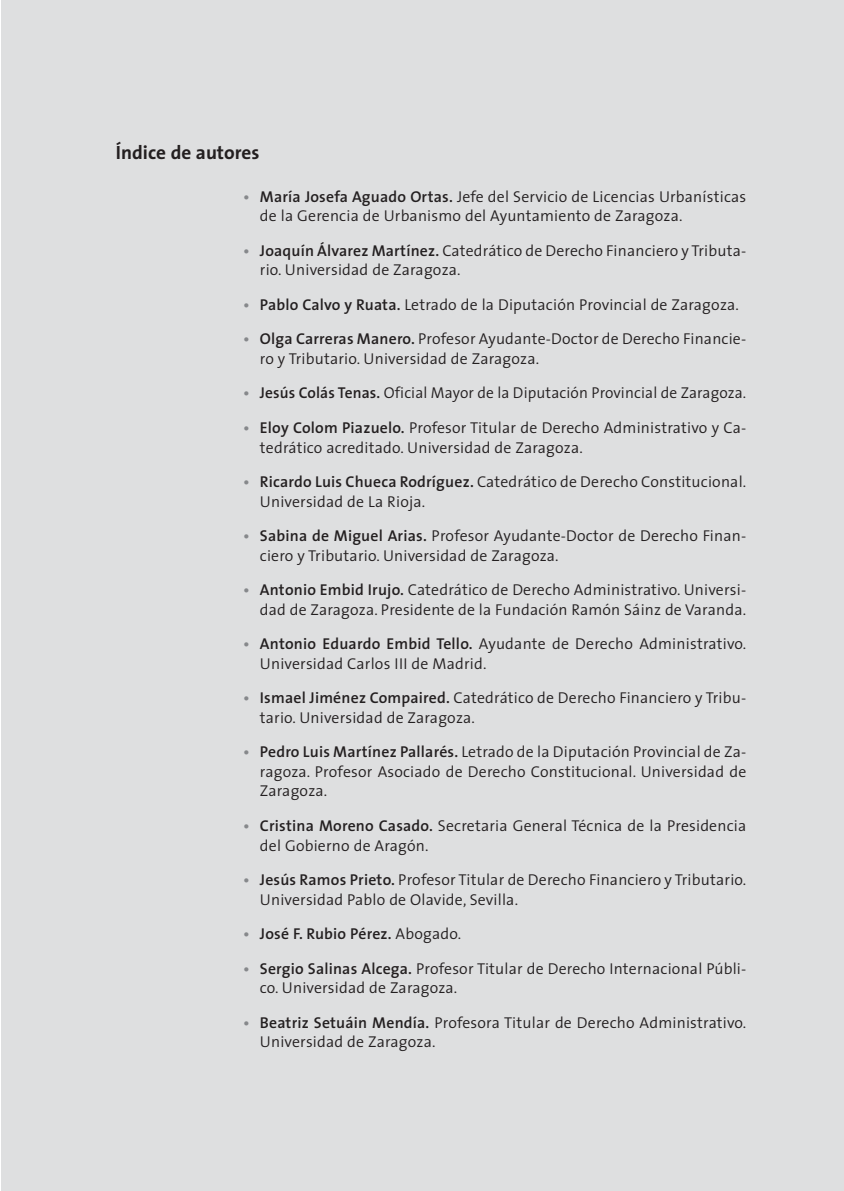
<style>
.page{position:relative;width:844px;height:1191px;background:#fff}
.page>*{position:absolute;margin:0;border:0;box-sizing:border-box;transform-origin:0 0}
.t1{font:700 19.25px "The Sans";color:#231f20}
.t2{font:300 15.75px/19.6px "The Sans";letter-spacing:.01em;color:#231f20}
.t3{font:600 15.75px "The Sans";letter-spacing:.01em;color:#231f20}
.s1{font-weight:600;color:#86888b}
.s2{font-weight:600}
.s3{color:#86888b}
.s4{font-weight:300}
</style>
<div class="page">
<div style="left:1px;top:0;width:843px;height:1191px;background:#dedfe0"></div>
<p class="t1" style="left:116px;top:144px;width:145px">Índice de autores</p>
<p class="t2" style="left:260px;top:188px;width:488px;text-indent:-17px"><span class="s1">•</span> <span class="s2">María Josefa Aguado Ortas.</span> Jefe del Servicio de Licencias Urbanísticas de la Gerencia de Urbanismo del Ayuntamiento de Zaragoza.</p>
<p class="t2" style="left:260px;top:242px;width:488px;text-indent:-17px"><span class="s1">•</span> <span class="s2">Joaquín Álvarez Martínez.</span> Catedrático de Derecho Financiero y Tributa&shy;rio. Universidad de Zaragoza.</p>
<p class="t2" style="left:243px;top:296px;width:497px"><span class="s1">•</span> <span class="s2">Pablo Calvo y Ruata.</span> Letrado de la Diputación Provincial de Zaragoza.</p>
<p class="t2" style="left:260px;top:331px;width:488px;text-indent:-17px"><span class="s1">•</span> <span class="s2">Olga Carreras Manero.</span> Profesor Ayudante-Doctor de Derecho Financie&shy;ro y Tributario. Universidad de Zaragoza.</p>
<p class="t2" style="left:243px;top:385px;width:504px"><span class="s1">•</span> <span class="s2">Jesús Colás Tenas.</span> Oficial Mayor de la Diputación Provincial de Zaragoza.</p>
<p class="t2" style="left:260px;top:419px;width:488px;text-indent:-17px"><span class="s1">•</span> <span class="s2">Eloy Colom Piazuelo.</span> Profesor Titular de Derecho Administrativo y Ca&shy;tedrático acreditado. Universidad de Zaragoza.</p>
<p class="t2" style="left:260px;top:473px;width:488px;text-indent:-17px"><span class="s1">•</span> <span class="s2">Ricardo Luis Chueca Rodríguez.</span> Catedrático de Derecho Constitucional.<br>Universidad de La Rioja.</p>
<p class="t2" style="left:260px;top:527px;width:488px;text-indent:-17px"><span class="s1">•</span> <span class="s2">Sabina de Miguel Arias.</span> Profesor Ayudante-Doctor de Derecho Finan&shy;ciero y Tributario. Universidad de Zaragoza.</p>
<p class="t2" style="left:243px;top:581px;width:504px;text-align:right"><span class="s1">•</span> <span class="s2">Antonio Embid Irujo.</span> Catedrático de Derecho Administrativo. Universi&shy;dad de Zaragoza. Presidente de la Fundación Ramón Sáinz de Varanda.</p>
<p class="t2" style="left:260px;top:635px;width:488px;text-indent:-17px"><span class="s1">•</span> <span class="s2">Antonio Eduardo Embid Tello.</span> Ayudante de Derecho Administrativo.<br>Universidad Carlos III de Madrid.</p>
<p class="t2" style="left:260px;top:689px;width:488px;text-indent:-17px"><span class="s1">•</span> <span class="s2">Ismael Jiménez Compaired.</span> Catedrático de Derecho Financiero y Tribu&shy;tario. Universidad de Zaragoza.</p>
<p class="t2" style="left:260px;top:743px;width:488px;text-align:justify;text-indent:-17px"><span class="s1">•</span> <span class="s2">Pedro Luis Martínez Pallarés.</span> Letrado de la Diputación Provincial de Za&shy;ragoza. Profesor Asociado de Derecho Constitucional. Universidad de Zaragoza.</p>
<p class="t2" style="left:260px;top:817px;width:488px;text-indent:-17px"><span class="s1">•</span> <span class="s2">Cristina Moreno Casado.</span> Secretaria General Técnica de la Presidencia del Gobierno de Aragón.</p>
<p class="t2" style="left:260px;top:871px;width:488px;text-indent:-17px"><span class="s1">•</span> <span class="s2">Jesús Ramos Prieto.</span> Profesor Titular de Derecho Financiero y Tributario.<br>Universidad Pablo de Olavide, Sevilla.</p>
<p class="t3" style="left:243px;top:927px;width:219px"><span class="s3">•</span> José F. Rubio Pérez. <span class="s4">Abogado.</span></p>
<p class="t2" style="left:260px;top:960px;width:488px;text-indent:-17px"><span class="s1">•</span> <span class="s2">Sergio Salinas Alcega.</span> Profesor Titular de Derecho Internacional Públi&shy;co. Universidad de Zaragoza.</p>
<p class="t2" style="left:260px;top:1014px;width:488px;text-indent:-17px"><span class="s1">•</span> <span class="s2">Beatriz Setuáin Mendía.</span> Profesora Titular de Derecho Administrativo.<br>Universidad de Zaragoza.</p>
</div>
